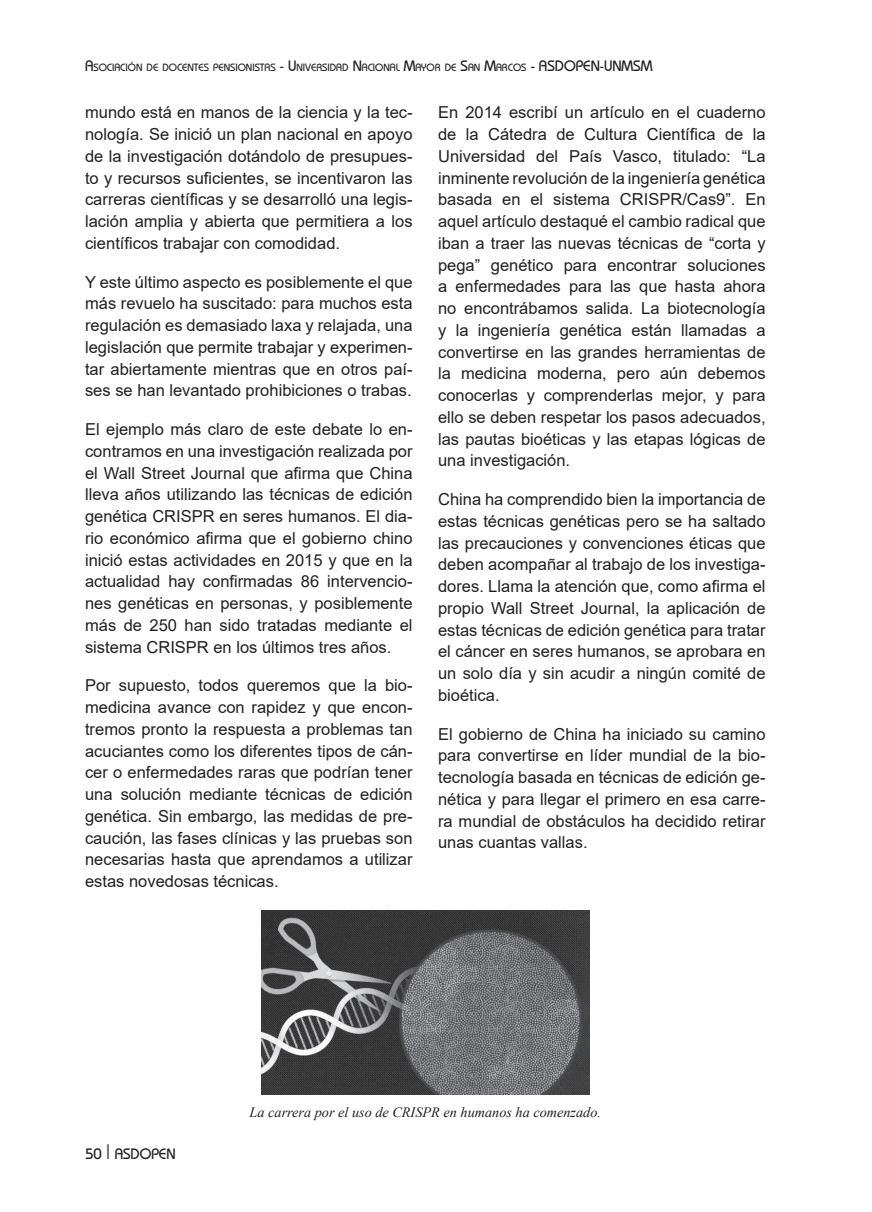
<style>
.page{position:relative;width:872px;height:1212px;background:#fff}
.page>*{position:absolute;margin:0;border:0;box-sizing:border-box;transform-origin:0 0}
.t1{font:16.5px/21.8px "Arial";color:#231f20;text-align:justify}
.t2{font:15px "Bahamas Plain";color:#231f20}
.t3{font:15px "Bahamas Plain";color:#231f20}
.t4{font:italic 14.25px "Times New Roman";color:#231f20}
.t5{font:10.5px "Bahamas Plain";color:#231f20}
.s1{font-size:15px}
.s2{font-size:21px;color:#57585a}
</style>
<div class="page">
<img style="left:261px;top:911px;width:328px;height:184px">
<p class="t5" style="left:85px;top:61px;width:472px"><span class="s1">A</span>SOCIACIÓN DE DOCENTES PENSIONISTAS <span class="s1">- U</span>NIVERSIDAD <span class="s1">N</span>ACIONAL <span class="s1">M</span>AYOR DE <span class="s1">S</span>AN <span class="s1">M</span>ARCOS <span class="s1">- ASDOPEN</span></p>
<p class="t3" style="left:600px;top:57px;width:54px">-UNMSM</p>
<p class="t1" style="left:85px;top:102px;width:329px">mundo está en manos de la ciencia y la tec&shy;nología. Se inició un plan nacional en apoyo de la investigación dotándolo de presupues&shy;to y recursos suficientes, se incentivaron las carreras científicas y se desarrolló una legis&shy;lación amplia y abierta que permitiera a los científicos trabajar con comodidad.</p>
<p class="t1" style="left:85px;top:271px;width:329px">Y este último aspecto es posiblemente el que más revuelo ha suscitado: para muchos esta regulación es demasiado laxa y relajada, una legislación que permite trabajar y experimen&shy;tar abiertamente mientras que en otros paí&shy;ses se han levantado prohibiciones o trabas.</p>
<p class="t1" style="left:85px;top:418px;width:329px">El ejemplo más claro de este debate lo en&shy;contramos en una investigación realizada por el Wall Street Journal que afirma que China lleva años utilizando las técnicas de edición genética CRISPR en seres humanos. El dia&shy;rio económico afirma que el gobierno chino inició estas actividades en 2015 y que en la actualidad hay confirmadas 86 intervencio&shy;nes genéticas en personas, y posiblemente más de 250 han sido tratadas mediante el sistema CRISPR en los últimos tres años.</p>
<p class="t1" style="left:85px;top:675px;width:329px">Por supuesto, todos queremos que la bio&shy;medicina avance con rapidez y que encon&shy;tremos pronto la respuesta a problemas tan acuciantes como los diferentes tipos de cán&shy;cer o enfermedades raras que podrían tener una solución mediante técnicas de edición genética. Sin embargo, las medidas de pre&shy;caución, las fases clínicas y las pruebas son necesarias hasta que aprendamos a utilizar estas novedosas técnicas.</p>
<p class="t1" style="left:438px;top:102px;width:329px">En 2014 escribí un artículo en el cuaderno de la Cátedra de Cultura Científica de la Universidad del País Vasco, titulado: “La inminente revolución de la ingeniería genética basada en el sistema CRISPR/Cas9”. En aquel artículo destaqué el cambio radical que iban a traer las nuevas técnicas de “corta y pega” genético para encontrar soluciones a enfermedades para las que hasta ahora no encontrábamos salida. La biotecnología y la ingeniería genética están llamadas a convertirse en las grandes herramientas de la medicina moderna, pero aún debemos conocerlas y comprenderlas mejor, y para ello se deben respetar los pasos adecuados, las pautas bioéticas y las etapas lógicas de una investigación.</p>
<p class="t1" style="left:438px;top:488px;width:329px">China ha comprendido bien la importancia de estas técnicas genéticas pero se ha saltado las precauciones y convenciones éticas que deben acompañar al trabajo de los investiga&shy;dores. Llama la atención que, como afirma el propio Wall Street Journal, la aplicación de estas técnicas de edición genética para tratar el cáncer en seres humanos, se aprobara en un solo día y sin acudir a ningún comité de bioética.</p>
<p class="t1" style="left:438px;top:723px;width:329px">El gobierno de China ha iniciado su camino para convertirse en líder mundial de la bio&shy;tecnología basada en técnicas de edición ge&shy;nética y para llegar el primero en esa carre&shy;ra mundial de obstáculos ha decidido retirar unas cuantas vallas.</p>
<p class="t2" style="left:85px;top:1145px;width:92px">50 <span class="s2">|</span> ASDOPEN</p>
<p class="t4" style="left:250px;top:1102px;width:353px">La carrera por el uso de CRISPR en humanos ha comenzado.</p>
</div>
